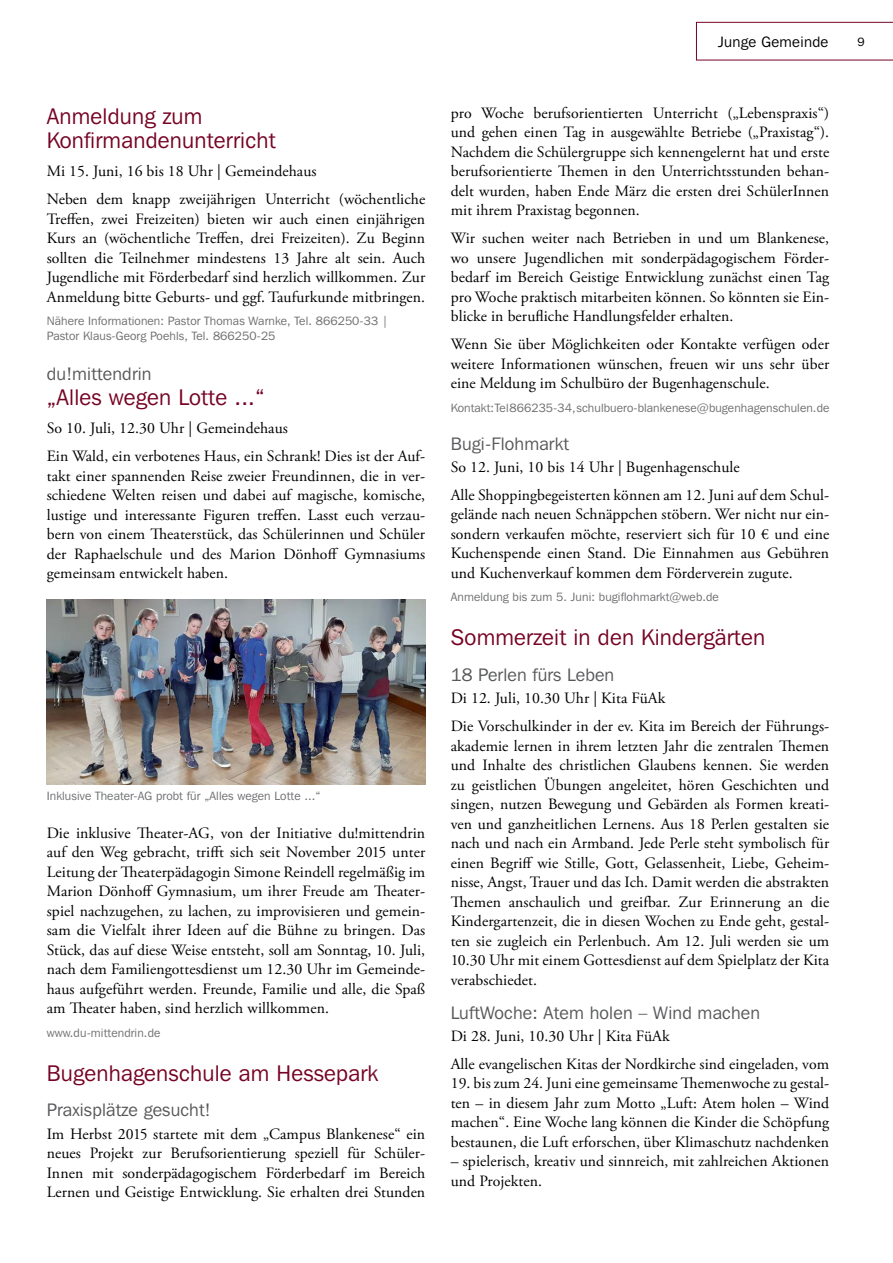
<style>
.page{position:relative;width:893px;height:1263px;background:#fff}
.page>*{position:absolute;margin:0;border:0;box-sizing:border-box;transform-origin:0 0}
.t1{font:22.5px/24.8px "Franklin Gothic IT Cby BT";letter-spacing:.01em;color:#760324}
.t2{font:18px "Franklin Gothic IT Cby BT";letter-spacing:.01em;color:#58595b}
.t3{font:15.75px/19.5px "Adobe Garamond Pro";letter-spacing:.005em;color:#000;text-align:justify}
.t4{font:15px "Franklin Gothic IT Cby BT";letter-spacing:.02em;color:#000}
.t5{font:12px/15px "Franklin Gothic IT Cby BT";letter-spacing:.01em;color:#6d6e71}
.t6{font:12px "Franklin Gothic IT Cby BT";color:#000}
</style>
<div class="page">
<img style="left:47px;top:599px;width:378px;height:185px">
<svg style="left:696px;top:22px;width:197px;height:38px"></svg>
<h1 class="t1" style="left:47px;top:103px;width:230px">Anmeldung zum<br>Konfirmandenunterricht</h1>
<p class="t3" style="left:47px;top:158px;width:380px;line-height:28px">Mi 15. Juni, 16 bis 18 Uhr | Gemeindehaus<br>Neben dem knapp zweijährigen Unterricht (wöchentliche</p>
<p class="t3" style="left:47px;top:210px;width:380px">Treffen, zwei Freizeiten) bieten wir auch einen einjährigen Kurs an (wöchentliche Treffen, drei Freizeiten). Zu Beginn sollten die Teilnehmer mindestens 13 Jahre alt sein. Auch Jugendliche mit Förderbedarf sind herzlich willkommen. Zur Anmeldung bitte Geburts- und ggf. Taufurkunde mitbringen.</p>
<p class="t5" style="left:47px;top:313px;width:343px">Nähere Informationen: Pastor Thomas Warnke, Tel. 866250-33 |<br>Pastor Klaus-Georg Poehls, Tel. 866250-25</p>
<p class="t2" style="left:47px;top:363px;width:106px">du!mittendrin</p>
<h1 class="t1" style="left:47px;top:385px;width:219px">„Alles wegen Lotte ...“</h1>
<p class="t3" style="left:47px;top:415px;width:380px;line-height:28px">So 10. Juli, 12.30 Uhr | Gemeindehaus<br>Ein Wald, ein verbotenes Haus, ein Schrank! Dies ist der Auf-</p>
<p class="t3" style="left:47px;top:466px;width:380px">takt einer spannenden Reise zweier Freundinnen, die in ver&shy;schiedene Welten reisen und dabei auf magische, komische, lustige und interessante Figuren treffen. Lasst euch verzau&shy;bern von einem Theaterstück, das Schülerinnen und Schüler der Raphaelschule und des Marion Dönhoff Gymnasiums gemeinsam entwickelt haben.</p>
<p class="t5" style="left:47px;top:788px;width:275px">Inklusive Theater-AG probt für „Alles wegen Lotte ...“</p>
<p class="t3" style="left:47px;top:823px;width:380px">Die inklusive Theater-AG, von der Initiative du!mittendrin auf den Weg gebracht, trifft sich seit November 2015 unter Leitung der Theaterpädagogin Simone Reindell regelmäßig im Marion Dönhoff Gymnasium, um ihrer Freude am Theater&shy;spiel nachzugehen, zu lachen, zu improvisieren und gemein&shy;sam die Vielfalt ihrer Ideen auf die Bühne zu bringen. Das Stück, das auf diese Weise entsteht, soll am Sonntag, 10. Juli, nach dem Familiengottesdienst um 12.30 Uhr im Gemeinde&shy;haus aufgeführt werden. Freunde, Familie und alle, die Spaß am Theater haben, sind herzlich willkommen.</p>
<p class="t5" style="left:47px;top:1025px;width:115px">www.du-mittendrin.de</p>
<h1 class="t1" style="left:47px;top:1060px;width:333px">Bugenhagenschule am Hessepark</h1>
<p class="t2" style="left:47px;top:1099px;width:165px">Praxisplätze gesucht!</p>
<p class="t3" style="left:47px;top:1124px;width:380px">Im Herbst 2015 startete mit dem „Campus Blankenese“ ein neues Projekt zur Berufsorientierung speziell für Schüler-Innen mit sonderpädagogischem Förderbedarf im Bereich Lernen und Geistige Entwicklung. Sie erhalten drei Stunden</p>
<p class="t4" style="left:718px;top:32px;width:112px">Junge Gemeinde</p>
<p class="t6" style="left:857px;top:35px;width:9px">9</p>
<p class="t3" style="left:451px;top:104px;width:380px">pro Woche berufsorientierten Unterricht („Lebenspraxis“) und gehen einen Tag in ausgewählte Betriebe („Praxistag“).<br>Nachdem die Schülergruppe sich kennengelernt hat und erste berufsorientierte Themen in den Unterrichtsstunden behan&shy;delt wurden, haben Ende März die ersten drei SchülerInnen mit ihrem Praxistag begonnen.</p>
<p class="t3" style="left:451px;top:229px;width:380px">Wir suchen weiter nach Betrieben in und um Blankenese, wo unsere Jugendlichen mit sonderpädagogischem Förder&shy;bedarf im Bereich Geistige Entwicklung zunächst einen Tag pro Woche praktisch mitarbeiten können. So könnten sie Ein&shy;blicke in berufliche Handlungsfelder erhalten.</p>
<p class="t3" style="left:451px;top:335px;width:380px">Wenn Sie über Möglichkeiten oder Kontakte verfügen oder weitere Informationen wünschen, freuen wir uns sehr über eine Meldung im Schulbüro der Bugenhagenschule.</p>
<p class="t5" style="left:451px;top:400px;width:380px">Kontakt: Tel 866235-34, schulbuero-blankenese@bugenhagenschulen.de</p>
<p class="t2" style="left:451px;top:432px;width:120px">Bugi-Flohmarkt</p>
<p class="t3" style="left:451px;top:453px;width:380px;line-height:28px">So 12. Juni, 10 bis 14 Uhr | Bugenhagenschule<br>Alle Shoppingbegeisterten können am 12. Juni auf dem Schul-</p>
<p class="t3" style="left:451px;top:505px;width:380px">gelände nach neuen Schnäppchen stöbern. Wer nicht nur ein&shy;sondern verkaufen möchte, reserviert sich für 10 € und eine Kuchenspende einen Stand. Die Einnahmen aus Gebühren und Kuchenverkauf kommen dem Förderverein zugute.</p>
<p class="t5" style="left:451px;top:589px;width:270px">Anmeldung bis zum 5. Juni: bugiflohmarkt@web.de</p>
<h1 class="t1" style="left:451px;top:625px;width:316px">Sommerzeit in den Kindergärten</h1>
<p class="t2" style="left:451px;top:664px;width:165px">18 Perlen fürs Leben</p>
<p class="t3" style="left:451px;top:685px;width:380px;line-height:28px">Di 12. Juli, 10.30 Uhr | Kita FüAk<br>Die Vorschulkinder in der ev. Kita im Bereich der Führungs-</p>
<p class="t3" style="left:451px;top:736px;width:380px">akademie lernen in ihrem letzten Jahr die zentralen Themen und Inhalte des christlichen Glaubens kennen. Sie werden zu geistlichen Übungen angeleitet, hören Geschichten und singen, nutzen Bewegung und Gebärden als Formen kreati&shy;ven und ganzheitlichen Lernens. Aus 18 Perlen gestalten sie nach und nach ein Armband. Jede Perle steht symbolisch für einen Begriff wie Stille, Gott, Gelassenheit, Liebe, Geheim&shy;nisse, Angst, Trauer und das Ich. Damit werden die abstrakten Themen anschaulich und greifbar. Zur Erinnerung an die Kindergartenzeit, die in diesen Wochen zu Ende geht, gestal&shy;ten sie zugleich ein Perlenbuch. Am 12. Juli werden sie um 10.30 Uhr mit einem Gottesdienst auf dem Spielplatz der Kita verabschiedet.</p>
<p class="t2" style="left:451px;top:1001px;width:311px">LuftWoche: Atem holen – Wind machen</p>
<p class="t3" style="left:451px;top:1022px;width:380px;line-height:28px">Di 28. Juni, 10.30 Uhr | Kita FüAk<br>Alle evangelischen Kitas der Nordkirche sind eingeladen, vom</p>
<p class="t3" style="left:451px;top:1074px;width:380px">19. bis zum 24. Juni eine gemeinsame Themenwoche zu gestal&shy;ten – in diesem Jahr zum Motto „Luft: Atem holen – Wind machen“. Eine Woche lang können die Kinder die Schöpfung bestaunen, die Luft erforschen, über Klimaschutz nachdenken</p>
<p class="t3" style="left:451px;top:1152px;width:380px">– spielerisch, kreativ und sinnreich, mit zahlreichen Aktionen und Projekten.</p>
</div>
